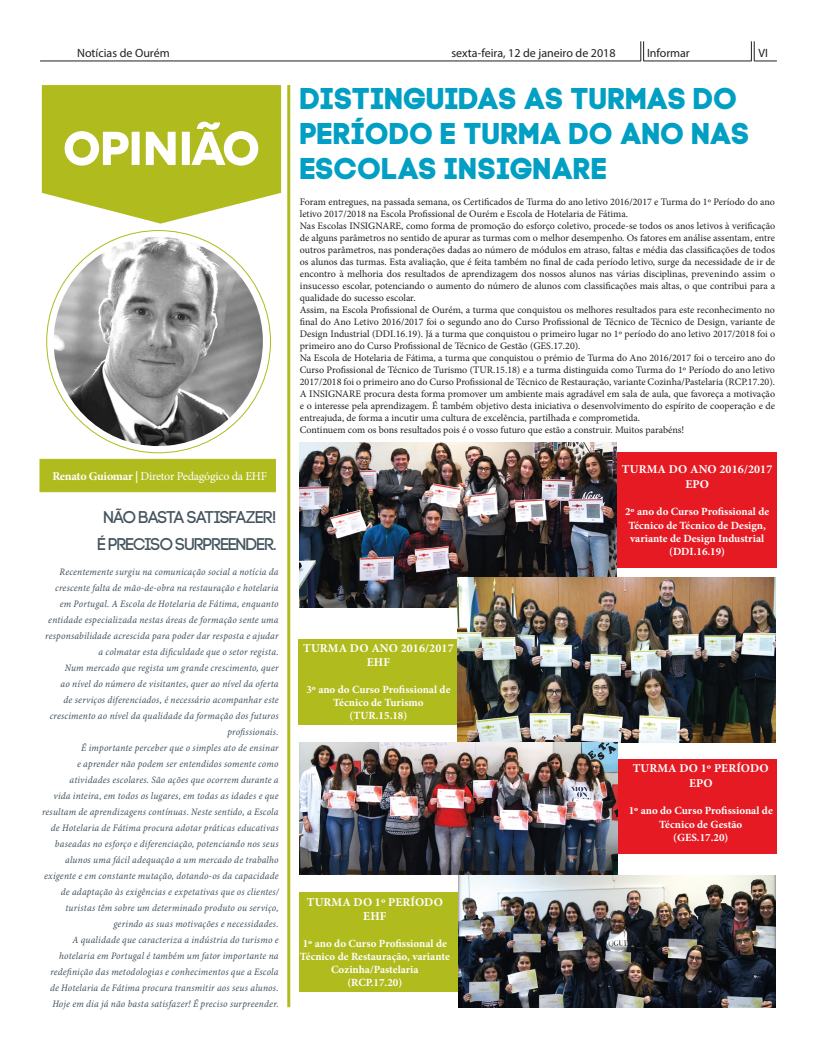
<style>
.page{position:relative;width:817px;height:1049px;background:#fff}
.page>*{position:absolute;margin:0;border:0;box-sizing:border-box;transform-origin:0 0}
.Titulo{font:30px/35px "Code Pro Bold";color:#009fc3}
.Título_opinião{font:17px "Code Pro";letter-spacing:-.07em;color:#45555f}
.t1{font:700 12px "Minion Pro";letter-spacing:.01em;color:#fff}
.t2{font:12px "Myriad Pro";color:#231f20}
.Corpo{font:12px "Minion Pro";letter-spacing:-.02em;color:#fff}
.t3{font:700 11px/13.2px "Minion Pro";color:#fff;text-align:center}
.t4{font:10px/12px "Minion Pro";color:#231f20;text-align:justify}
.Corpo_opinião{font:10px/16px "Minion Pro Cn It Capt";letter-spacing:.015em;color:#45555f;text-align:right}
.s1{font-weight:700}
</style>
<div class="page">
<hr style="left:643px;top:61px;width:108px;height:1px;background:#231f20">
<hr style="left:40px;top:61px;width:600px;height:1px;background:#231f20">
<svg style="left:751px;top:41px;width:25px;height:21px"></svg>
<svg style="left:640px;top:41px;width:4px;height:20px"></svg>
<div style="left:617px;top:760px;width:159px;height:94px;background:#e51a23"></div>
<div style="left:299px;top:892px;width:159px;height:100px;background:#b0bb1d"></div>
<div style="left:298px;top:639px;width:159px;height:85px;background:#b0bb1d"></div>
<svg style="left:42px;top:85px;width:239px;height:139px"></svg>
<div style="left:39px;top:459px;width:237px;height:33px;background:#b0bb1d;border:1px solid #b0bb1d"></div>
<hr style="left:287px;top:85px;width:3px;height:922px;background:#b0bb1d">
<img style="left:299px;top:443px;width:317px;height:164px">
<img style="left:457px;top:578px;width:318px;height:165px">
<img style="left:300px;top:743px;width:317px;height:132px">
<img style="left:458px;top:876px;width:317px;height:132px">
<div style="left:617px;top:452px;width:159px;height:116px;background:#e51a23"></div>
<img style="left:54px;top:237px;width:209px;height:209px;border-radius:105px">
<p class="t2" style="left:77px;top:45px;width:94px">Notícias de Ourém</p>
<p class="t2" style="left:451px;top:45px;width:165px">sexta-feira, 12 de janeiro de 2018</p>
<p class="t2" style="left:647px;top:45px;width:44px">Informar</p>
<p class="t2" style="left:758px;top:45px;width:11px">VI</p>
<p class="Corpo" style="left:52px;top:468px;width:216px"><span class="s1">Renato Guiomar |</span> Diretor Pedagógico da EHF</p>
<p class="Título_opinião" style="left:103px;top:507px;width:175px">NÃO BASTA SATISFAZER!</p>
<p class="Título_opinião" style="left:97px;top:534px;width:181px">É PRECISO SURPREENDER.</p>
<p class="Corpo_opinião" style="left:45px;top:564px;width:235px">Recentemente surgiu na comunicação social a notícia da crescente falta de mão-de-obra na restauração e hotelaria em Portugal. A Escola de Hotelaria de Fátima, enquanto entidade especializada nestas áreas de formação sente uma responsabilidade acrescida para poder dar resposta e ajudar a colmatar esta dificuldade que o setor regista.</p>
<p class="Corpo_opinião" style="left:50px;top:660px;width:230px">Num mercado que regista um grande crescimento, quer<br>ao nível do número de visitantes, quer ao nível da oferta de serviços diferenciados, é necessário acompanhar este crescimento ao nível da qualidade da formação dos futuros profissionais.</p>
<p class="Corpo_opinião" style="left:42px;top:740px;width:238px">É importante perceber que o simples ato de ensinar<br>e aprender não podem ser entendidos somente como atividades escolares. São ações que ocorrem durante a<br>vida inteira, em todos os lugares, em todas as idades e que resultam de aprendizagens contínuas. Neste sentido, a Escola de Hotelaria de Fátima procura adotar práticas educativas baseadas no esforço e diferenciação, potenciando nos seus alunos uma fácil adequação a um mercado de trabalho exigente e em constante mutação, dotando-os da capacidade de adaptação às exigências e expetativas que os clientes/ turistas têm sobre um determinado produto ou serviço, gerindo as suas motivações e necessidades.</p>
<p class="Corpo_opinião" style="left:50px;top:932px;width:230px">A qualidade que caracteriza a indústria do turismo e hotelaria em Portugal é também um fator importante na redefinição das metodologias e conhecimentos que a Escola de Hotelaria de Fátima procura transmitir aos seus alunos.<br>Hoje em dia já não basta satisfazer! É preciso surpreender.</p>
<p class="Titulo" style="left:300px;top:80px;width:450px">DISTINGUIDAS AS TURMAS DO<br>PERÍODO E TURMA DO ANO NAS<br>ESCOLAS INSIGNARE</p>
<p class="t4" style="left:300px;top:196px;width:476px">Foram entregues, na passada semana, os Certificados de Turma do ano letivo 2016/2017 e Turma do 1º Período do ano letivo 2017/2018 na Escola Profissional de Ourém e Escola de Hotelaria de Fátima.</p>
<p class="t4" style="left:300px;top:220px;width:477px">Nas Escolas INSIGNARE, como forma de promoção do esforço coletivo, procede-se todos os anos letivos à verificação de alguns parâmetros no sentido de apurar as turmas com o melhor desempenho. Os fatores em análise assentam, entre outros parâmetros, nas ponderações dadas ao número de módulos em atraso, faltas e média das classificações de todos os alunos das turmas. Esta avaliação, que é feita também no final de cada período letivo, surge da necessidade de ir de encontro à melhoria dos resultados de aprendizagem dos nossos alunos nas várias disciplinas, prevenindo assim o insucesso escolar, potenciando o aumento do número de alunos com classificações mais altas, o que contribui para a qualidade do sucesso escolar.</p>
<p class="t4" style="left:300px;top:304px;width:477px">Assim, na Escola Profissional de Ourém, a turma que conquistou os melhores resultados para este reconhecimento no final do Ano Letivo 2016/2017 foi o segundo ano do Curso Profissional de Técnico de Técnico de Design, variante de Design Industrial (DDI.16.19). Já a turma que conquistou o primeiro lugar no 1º período do ano letivo 2017/2018 foi o primeiro ano do Curso Profissional de Técnico de Gestão (GES.17.20).</p>
<p class="t4" style="left:300px;top:352px;width:477px">Na Escola de Hotelaria de Fátima, a turma que conquistou o prémio de Turma do Ano 2016/2017 foi o terceiro ano do Curso Profissional de Técnico de Turismo (TUR.15.18) e a turma distinguida como Turma do 1º Período do ano letivo 2017/2018 foi o primeiro ano do Curso Profissional de Técnico de Restauração, variante Cozinha/Pastelaria (RCP.17.20).</p>
<p class="t4" style="left:300px;top:388px;width:476px">A INSIGNARE procura desta forma promover um ambiente mais agradável em sala de aula, que favoreça a motivação e o interesse pela aprendizagem. É também objetivo desta iniciativa o desenvolvimento do espírito de cooperação e de entreajuda, de forma a incutir uma cultura de excelência, partilhada e comprometida.</p>
<p class="t4" style="left:300px;top:424px;width:386px">Continuem com os bons resultados pois é o vosso futuro que estão a construir. Muitos parabéns!</p>
<p class="t1" style="left:303px;top:640px;width:152px">TURMA DO ANO 2016/2017</p>
<p class="t1" style="left:367px;top:654px;width:25px">EHF</p>
<p class="t3" style="left:306px;top:682px;width:145px">3º ano do Curso Profissional de<br>Técnico de Turismo</p>
<p class="t3" style="left:349px;top:709px;width:59px">(TUR.15.18)</p>
<p class="t1" style="left:307px;top:893px;width:137px">TURMA DO 1º PERÍODO</p>
<p class="t1" style="left:363px;top:908px;width:25px">EHF</p>
<p class="t3" style="left:300px;top:936px;width:151px">1º ano do Curso Profissional de<br>Técnico de Restauração, variante<br>Cozinha/Pastelaria</p>
<p class="t3" style="left:347px;top:976px;width:56px">(RCP.17.20)</p>
<p class="t1" style="left:622px;top:461px;width:152px">TURMA DO ANO 2016/2017</p>
<p class="t1" style="left:685px;top:476px;width:25px">EPO</p>
<p class="t3" style="left:625px;top:505px;width:145px">2º ano do Curso Profissional de<br>Técnico de Técnico de Design, variante de Design Industrial (DDI.16.19)</p>
<p class="t1" style="left:632px;top:760px;width:137px">TURMA DO 1º PERÍODO</p>
<p class="t1" style="left:688px;top:774px;width:25px">EPO</p>
<p class="t3" style="left:628px;top:804px;width:145px">1º ano do Curso Profissional de<br>Técnico de Gestão</p>
<p class="t3" style="left:673px;top:830px;width:57px">(GES.17.20)</p>
</div>
